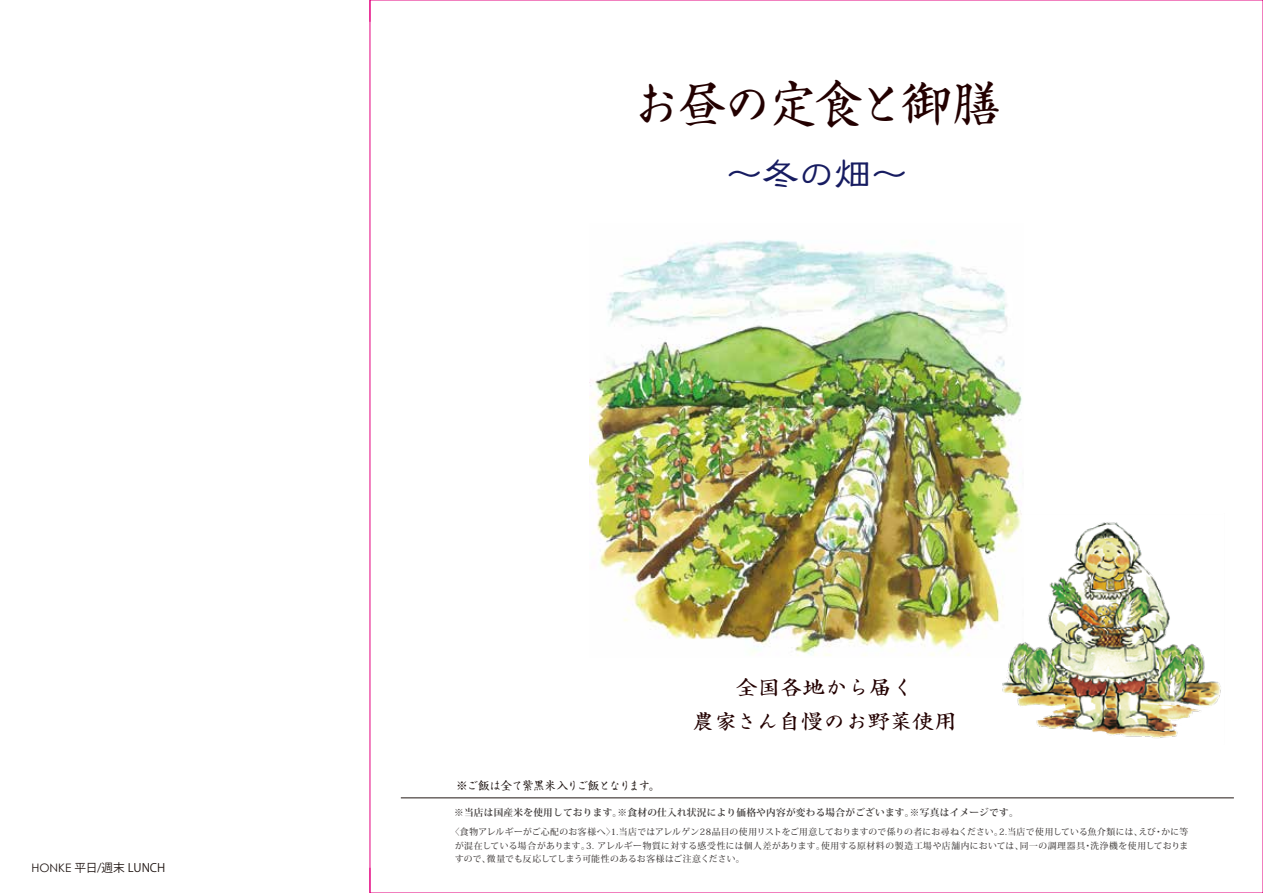
<style>
.page{position:relative;width:1263px;height:893px;background:#fff}
.page>*{position:absolute;margin:0;border:0;box-sizing:border-box;transform-origin:0 0}
.t1{font:49.95px "Sei Kai CB1 Std";letter-spacing:-.1em;color:#230000}
.t2{font:37.2px "Likurei Std";color:#171c61}
.t3{font:20.1px/34.5px "Sei Kai CB1 Std";color:#230000;text-align:center;scale:1.11 1}
.t4{font:11.7px "Sei Kai CB1 Std";letter-spacing:-.07em;color:#221815}
.t5{font:11.7px "Koz Go Pr 6 N";color:#221815}
.t6{font:700 9.6px "Koz Min Pr 6 N";letter-spacing:.025em;color:#3e3a39}
.t7{font:500 8.85px/13.6px "Koz Min Pr 6 N";letter-spacing:.015em;color:#3e3a39;text-align:justify}
.s1{font-family:"Century Gothic"}
</style>
<div class="page">
<img style="left:589px;top:240px;width:433px;height:416px">
<img style="left:999px;top:514px;width:222px;height:224px">
<hr style="left:401px;top:798px;width:833px;height:1px;background:#221815">
<svg style="left:370px;top:0;width:1px;height:22px"></svg>
<svg style="left:370px;top:868px;width:1px;height:25px"></svg>
<h3 class="t5" style="left:31px;top:861px;width:135px"><span class="s1">HONKE</span> 平日/週末 LUNCH</h3>
<h1 class="t1" style="left:631px;top:66px;width:372px">お昼の定食と御膳</h1>
<h2 class="t2" style="left:726px;top:149px;width:184px">～冬の畑～</h2>
<h3 class="t4" style="left:456px;top:777px;width:206px">※ご飯は全て紫黒米入りご飯となります。</h3>
<h3 class="t3" style="left:693px;top:667px;width:240px">全国各地から届く<br>農家さん自慢のお野菜使用</h3>
<p class="t6" style="left:454px;top:807px;width:566px">※当店は国産米を使用しております。※食材の仕入れ状況により価格や内容が変わる場合がございます。※写真はイメージです。</p>
<p class="t7" style="left:455px;top:825px;width:735px;text-indent:-4px">〈食物アレルギーがご心配のお客様へ〉1.当店ではアレルゲン28品目の使用リストをご用意しておりますので係りの者にお尋ねください。2.当店で使用している魚介類には、えび・かに等が混在している場合があります。3. アレルギー物質に対する感受性には個人差があります。使用する原材料の製造工場や店舗内においては、同一の調理器具・洗浄機を使用しておりますので、微量でも反応してしまう可能性のあるお客様はご注意ください。</p>
</div>
